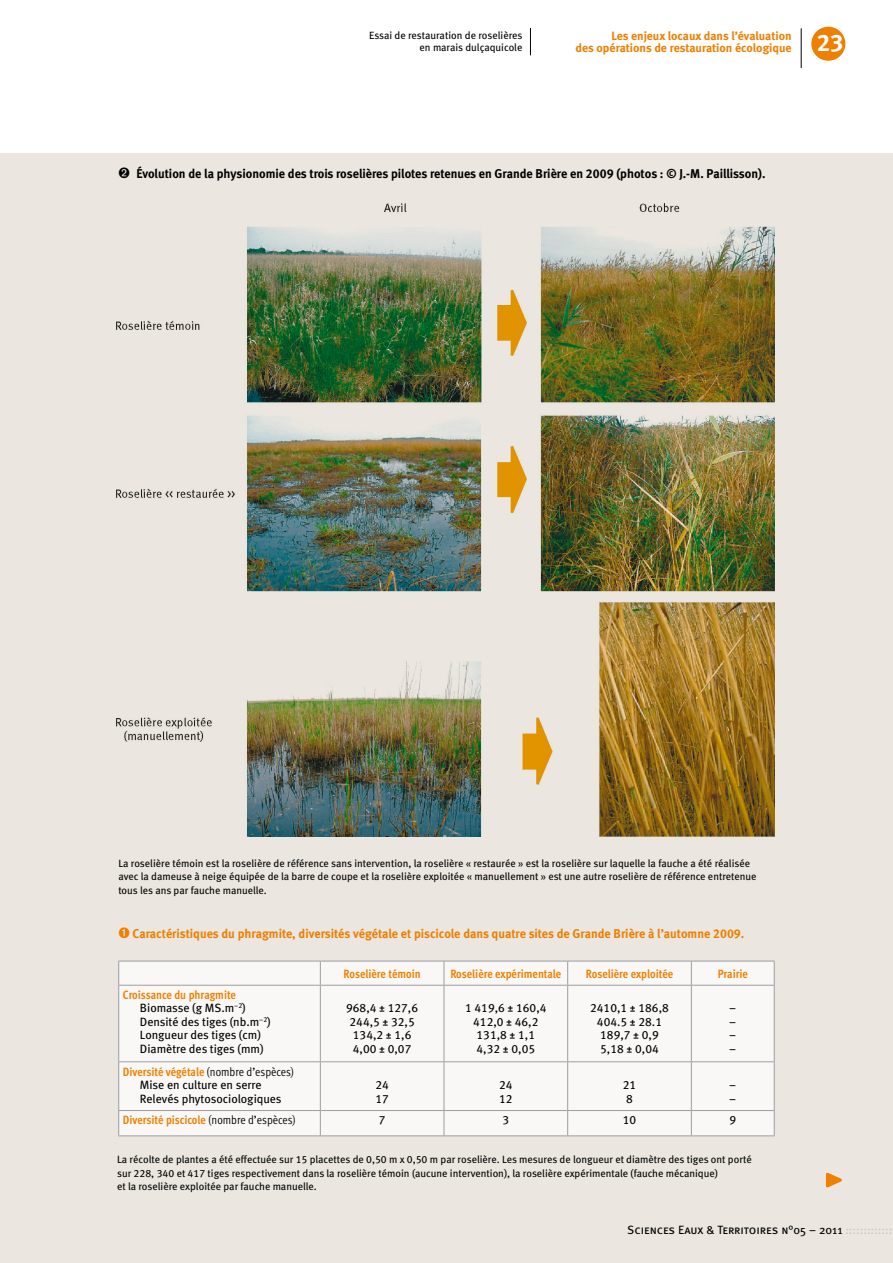
<style>
.page{position:relative;width:893px;height:1263px;background:#fff}
.page>*{position:absolute;margin:0;border:0;box-sizing:border-box;transform-origin:0 0}
.t1{font:24px "Meta Bold Caps Expert";color:#fff}
.titre_tableau{font:12.75px "Meta Bold LF";color:#000}
.titre_tableau-2{font:12.75px "Meta Bold LF";color:#ee7f00}
.Hors_texte{font:12px "Meta Book LF";color:#000}
.Hors_texte-2{font:700 12px "Meta Cond OT";color:#ee7f00}
.roulette_section{font:700 12px/12px "Meta";color:#ee7f00;text-align:right}
.t2{font:12px "Meta Book Caps";color:#000}
.coordonnées{font:10.5px/13.5px "Meta Book LF";color:#000}
.roulette_article{font:10.5px/12px "Meta Book LF";color:#000;text-align:right}
.s1{font-weight:400;color:#000}
.s2{color:#c6c7c8}
</style>
<div class="page">
<div style="left:0;top:153px;width:893px;height:1110px;background:#ebe7e0"></div>
<div style="left:119px;top:962px;width:655px;height:173px;background:#f9f8f6"></div>
<hr style="left:118px;top:961px;width:202px;height:1px;background:#9c9e9f">
<svg style="left:118px;top:961px;width:1px;height:24px"></svg>
<hr style="left:320px;top:961px;width:124px;height:1px;background:#9c9e9f">
<svg style="left:320px;top:961px;width:1px;height:24px"></svg>
<hr style="left:444px;top:961px;width:124px;height:1px;background:#9c9e9f">
<svg style="left:444px;top:961px;width:1px;height:24px"></svg>
<hr style="left:568px;top:961px;width:123px;height:1px;background:#9c9e9f">
<svg style="left:567px;top:961px;width:1px;height:24px"></svg>
<hr style="left:691px;top:961px;width:84px;height:1px;background:#9c9e9f">
<svg style="left:691px;top:961px;width:1px;height:24px"></svg>
<svg style="left:774px;top:961px;width:1px;height:24px"></svg>
<hr style="left:118px;top:985px;width:202px;height:1px;background:#9c9e9f">
<hr style="left:118px;top:985px;width:1px;height:76px;background:#9c9e9f">
<hr style="left:320px;top:985px;width:124px;height:1px;background:#9c9e9f">
<hr style="left:320px;top:985px;width:1px;height:76px;background:#9c9e9f">
<hr style="left:444px;top:985px;width:124px;height:1px;background:#9c9e9f">
<hr style="left:444px;top:985px;width:1px;height:76px;background:#9c9e9f">
<hr style="left:568px;top:985px;width:123px;height:1px;background:#9c9e9f">
<hr style="left:567px;top:985px;width:1px;height:76px;background:#9c9e9f">
<hr style="left:691px;top:985px;width:84px;height:1px;background:#9c9e9f">
<hr style="left:691px;top:985px;width:1px;height:76px;background:#9c9e9f">
<hr style="left:774px;top:985px;width:1px;height:76px;background:#9c9e9f">
<hr style="left:118px;top:1061px;width:202px;height:1px;background:#9c9e9f">
<hr style="left:118px;top:1062px;width:1px;height:48px;background:#9c9e9f">
<hr style="left:320px;top:1061px;width:124px;height:1px;background:#9c9e9f">
<hr style="left:320px;top:1062px;width:1px;height:48px;background:#9c9e9f">
<hr style="left:444px;top:1061px;width:124px;height:1px;background:#9c9e9f">
<hr style="left:444px;top:1062px;width:1px;height:48px;background:#9c9e9f">
<hr style="left:568px;top:1061px;width:123px;height:1px;background:#9c9e9f">
<hr style="left:567px;top:1062px;width:1px;height:48px;background:#9c9e9f">
<hr style="left:691px;top:1061px;width:84px;height:1px;background:#9c9e9f">
<hr style="left:691px;top:1062px;width:1px;height:48px;background:#9c9e9f">
<hr style="left:774px;top:1062px;width:1px;height:48px;background:#9c9e9f">
<hr style="left:118px;top:1110px;width:202px;height:1px;background:#9c9e9f">
<svg style="left:118px;top:1111px;width:1px;height:24px"></svg>
<hr style="left:320px;top:1110px;width:124px;height:1px;background:#9c9e9f">
<svg style="left:320px;top:1111px;width:1px;height:24px"></svg>
<hr style="left:444px;top:1110px;width:124px;height:1px;background:#9c9e9f">
<svg style="left:444px;top:1111px;width:1px;height:24px"></svg>
<hr style="left:568px;top:1110px;width:123px;height:1px;background:#9c9e9f">
<svg style="left:567px;top:1111px;width:1px;height:24px"></svg>
<hr style="left:691px;top:1110px;width:84px;height:1px;background:#9c9e9f">
<svg style="left:691px;top:1111px;width:1px;height:24px"></svg>
<svg style="left:774px;top:1111px;width:1px;height:24px"></svg>
<hr style="left:118px;top:1135px;width:202px;height:1px;background:#9c9e9f">
<hr style="left:320px;top:1135px;width:124px;height:1px;background:#9c9e9f">
<hr style="left:444px;top:1135px;width:124px;height:1px;background:#9c9e9f">
<hr style="left:568px;top:1135px;width:123px;height:1px;background:#9c9e9f">
<hr style="left:691px;top:1135px;width:84px;height:1px;background:#9c9e9f">
<img style="left:116px;top:203px;width:659px;height:633px">
<div style="left:811px;top:27px;width:34px;height:34px;background:#ee7f00;border-radius:50%"></div>
<hr style="left:801px;top:28px;width:1px;height:40px;background:#000">
<svg style="left:825px;top:1172px;width:17px;height:16px"></svg>
<svg style="left:530px;top:28px;width:1px;height:27px"></svg>
<p class="roulette_article" style="left:369px;top:29px;width:155px">Essai de restauration de roselières en marais dulçaquicole</p>
<p class="roulette_section" style="left:576px;top:29px;width:218px">Les enjeux locaux dans l’évaluation<br>des opérations de restauration écologique</p>
<h1 class="t1" style="left:817px;top:28px;width:28px">23</h1>
<p class="titre_tableau" style="left:118px;top:166px;width:649px">➋ Évolution de la physionomie des trois roselières pilotes retenues en Grande Brière en 2009 (photos : © J.-M. Paillisson).</p>
<p class="coordonnées" style="left:118px;top:856px;width:640px">La roselière témoin est la roselière de référence sans intervention, la roselière « restaurée » est la roselière sur laquelle la fauche a été réalisée avec la dameuse à neige équipée de la barre de coupe et la roselière exploitée « manuellement » est une autre roselière de référence entretenue tous les ans par fauche manuelle.</p>
<p class="titre_tableau-2" style="left:118px;top:926px;width:627px">➊ Caractéristiques du phragmite, diversités végétale et piscicole dans quatre sites de Grande Brière à l’automne 2009.</p>
<p class="Hors_texte-2" style="left:123px;top:987px;width:114px">Croissance du phragmite</p>
<p class="Hors_texte" style="left:140px;top:1001px;width:107px">Biomasse (g MS.m<sup>–2</sup>)</p>
<p class="Hors_texte" style="left:140px;top:1015px;width:132px">Densité des tiges (nb.m<sup>–2</sup>)</p>
<p class="Hors_texte" style="left:140px;top:1028px;width:122px">Longueur des tiges (cm)</p>
<p class="Hors_texte" style="left:140px;top:1042px;width:125px">Diamètre des tiges (mm)</p>
<p class="Hors_texte-2" style="left:123px;top:1063px;width:172px">Diversité végétale <span class="s1">(nombre d’espèces)</span></p>
<p class="Hors_texte" style="left:140px;top:1078px;width:123px">Mise en culture en serre</p>
<p class="Hors_texte" style="left:140px;top:1091px;width:143px">Relevés phytosociologiques</p>
<p class="Hors_texte-2" style="left:344px;top:966px;width:79px">Roselière témoin</p>
<p class="Hors_texte-2" style="left:450px;top:966px;width:113px">Roselière expérimentale</p>
<p class="Hors_texte-2" style="left:586px;top:966px;width:89px">Roselière exploitée</p>
<p class="Hors_texte-2" style="left:718px;top:966px;width:32px">Prairie</p>
<p class="Hors_texte" style="left:346px;top:1001px;width:73px">968,4 ± 127,6</p>
<p class="Hors_texte" style="left:350px;top:1015px;width:67px">244,5 ± 32,5</p>
<p class="Hors_texte" style="left:353px;top:1028px;width:60px">134,2 ± 1,6</p>
<p class="Hors_texte" style="left:353px;top:1042px;width:60px">4,00 ± 0,07</p>
<p class="Hors_texte" style="left:375px;top:1078px;width:15px">24</p>
<p class="Hors_texte" style="left:375px;top:1091px;width:15px">17</p>
<p class="Hors_texte" style="left:465px;top:1001px;width:83px">1 419,6 ± 160,4</p>
<p class="Hors_texte" style="left:473px;top:1015px;width:67px">412,0 ± 46,2</p>
<p class="Hors_texte" style="left:477px;top:1028px;width:60px">131,8 ± 1,1</p>
<p class="Hors_texte" style="left:477px;top:1042px;width:60px">4,32 ± 0,05</p>
<p class="Hors_texte" style="left:499px;top:1078px;width:15px">24</p>
<p class="Hors_texte" style="left:499px;top:1091px;width:15px">12</p>
<p class="Hors_texte" style="left:590px;top:1001px;width:80px">2410,1 ± 186,8</p>
<p class="Hors_texte" style="left:597px;top:1015px;width:67px">404.5 ± 28.1</p>
<p class="Hors_texte" style="left:600px;top:1028px;width:60px">189,7 ± 0,9</p>
<p class="Hors_texte" style="left:600px;top:1042px;width:60px">5,18 ± 0,04</p>
<p class="Hors_texte" style="left:623px;top:1078px;width:15px">21</p>
<p class="Hors_texte" style="left:626px;top:1091px;width:8px">8</p>
<p class="Hors_texte" style="left:729px;top:1001px;width:8px">–</p>
<p class="Hors_texte" style="left:729px;top:1015px;width:8px">–</p>
<p class="Hors_texte" style="left:729px;top:1028px;width:8px">–</p>
<p class="Hors_texte" style="left:729px;top:1042px;width:8px">–</p>
<p class="Hors_texte" style="left:729px;top:1078px;width:8px">–</p>
<p class="Hors_texte" style="left:729px;top:1091px;width:8px">–</p>
<p class="Hors_texte-2" style="left:123px;top:1112px;width:174px">Diversité piscicole <span class="s1">(nombre d’espèces)</span></p>
<p class="Hors_texte" style="left:379px;top:1113px;width:8px">7</p>
<p class="Hors_texte" style="left:502px;top:1113px;width:8px">3</p>
<p class="Hors_texte" style="left:623px;top:1113px;width:15px">10</p>
<p class="Hors_texte" style="left:729px;top:1113px;width:8px">9</p>
<p class="coordonnées" style="left:117px;top:1152px;width:636px">La récolte de plantes a été effectuée sur 15 placettes de 0,50 m x 0,50 m par roselière. Les mesures de longueur et diamètre des tiges ont porté sur 228, 340 et 417 tiges respectivement dans la roselière témoin (aucune intervention), la roselière expérimentale (fauche mécanique)<br>et la roselière exploitée par fauche manuelle.</p>
<p class="t2" style="left:627px;top:1223px;width:266px">Sciences Eaux &amp; Territoires n°05 – 2011 <span class="s2">:::::::::::::</span></p>
</div>
